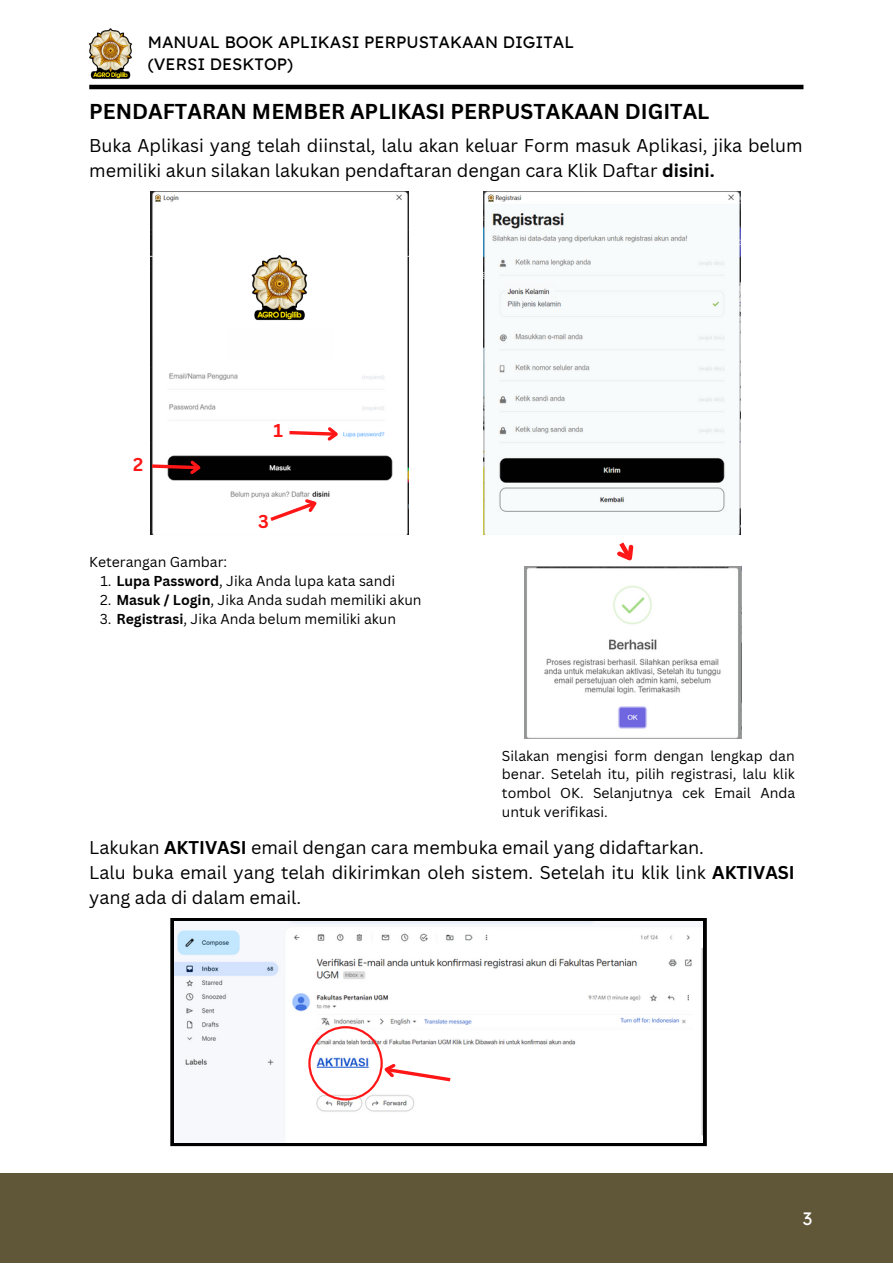
<style>
.page{position:relative;width:893px;height:1264px;background:#fff}
.page>*{position:absolute;margin:0;border:0;box-sizing:border-box;transform-origin:0 0}
.t1{font:700 21px "Canva Sans";color:#000}
.t2{font:700 18.15px "Canva Sans";color:#ff1616}
.t3{font:18px/24.8px "Canva Sans";color:#000}
.t4{font:18px "Lexend Deca";color:#fff}
.t5{font:16.5px/22.5px "Lexend Deca";color:#000}
.t6{font:13.95px/18.9px "Canva Sans";color:#000;text-align:justify}
.s1{font-weight:700}
</style>
<div class="page">
<hr style="left:89px;top:85px;width:714px;height:4px;background:#000">
<div style="left:0;top:1173px;width:892px;height:89px;background:#605738"></div>
<img style="left:151px;top:191px;width:257px;height:343px">
<svg style="left:286px;top:424px;width:56px;height:20px"></svg>
<svg style="left:150px;top:457px;width:55px;height:20px"></svg>
<svg style="left:267px;top:492px;width:56px;height:31px"></svg>
<svg style="left:617px;top:542px;width:17px;height:19px"></svg>
<img style="left:524px;top:566px;width:217px;height:172px">
<img style="left:483px;top:191px;width:257px;height:343px">
<svg style="left:170px;top:918px;width:536px;height:228px;background:#232323"></svg>
<img style="left:174px;top:921px;width:528px;height:221px">
<svg style="left:308px;top:1026px;width:146px;height:74px"></svg>
<div style="left:434px;top:984px;width:56px;height:18px;background:#fff"></div>
<div style="left:390px;top:984px;width:56px;height:18px;background:#fff"></div>
<div style="left:201px;top:211px;width:137px;height:117px;background:#fff"></div>
<svg style="left:488px;top:194px;width:5px;height:7px"></svg>
<svg style="left:155px;top:194px;width:5px;height:7px"></svg>
<img style="left:89px;top:28px;width:43px;height:51px">
<img style="left:234px;top:255px;width:90px;height:78px">
<p class="t5" style="left:148px;top:30px;width:428px">MANUAL BOOK APLIKASI PERPUSTAKAAN DIGITAL (VERSI DESKTOP)</p>
<p class="t1" style="left:89px;top:96px;width:621px">PENDAFTARAN MEMBER APLIKASI PERPUSTAKAAN DIGITAL</p>
<p class="t3" style="left:89px;top:132px;width:714px">Buka Aplikasi yang telah diinstal, lalu akan keluar Form masuk Aplikasi, jika belum memiliki akun silakan lakukan pendaftaran dengan cara Klik Daftar <span class="s1">disini.</span></p>
<p class="t2" style="left:133px;top:451px;width:12px">2</p>
<p class="t6" style="left:89px;top:552px;width:139px">Keterangan Gambar:</p>
<p class="t2" style="left:273px;top:418px;width:11px">1</p>
<p class="t2" style="left:258px;top:509px;width:12px">3</p>
<p class="t6" style="left:100px;top:571px;width:296px">1. <span class="s1">Lupa Password</span>, Jika Anda lupa kata sandi</p>
<p class="t6" style="left:100px;top:590px;width:323px">2. <span class="s1">Masuk / Login</span>, Jika Anda sudah memiliki akun</p>
<p class="t6" style="left:100px;top:609px;width:298px">3. <span class="s1">Registrasi</span>, Jika Anda belum memiliki akun</p>
<p class="t6" style="left:502px;top:745px;width:295px">Silakan mengisi form dengan lengkap dan benar. Setelah itu, pilih registrasi, lalu klik tombol OK. Selanjutnya cek Email Anda untuk verifikasi.</p>
<p class="t3" style="left:89px;top:835px;width:616px">Lakukan <span class="s1">AKTIVASI</span> email dengan cara membuka email yang didaftarkan.</p>
<p class="t3" style="left:89px;top:859px;width:707px">Lalu buka email yang telah dikirimkan oleh sistem. Setelah itu klik link <span class="s1">AKTIVASI </span>yang ada di dalam email.</p>
<p class="t4" style="left:802px;top:1206px;width:11px">3</p>
</div>
